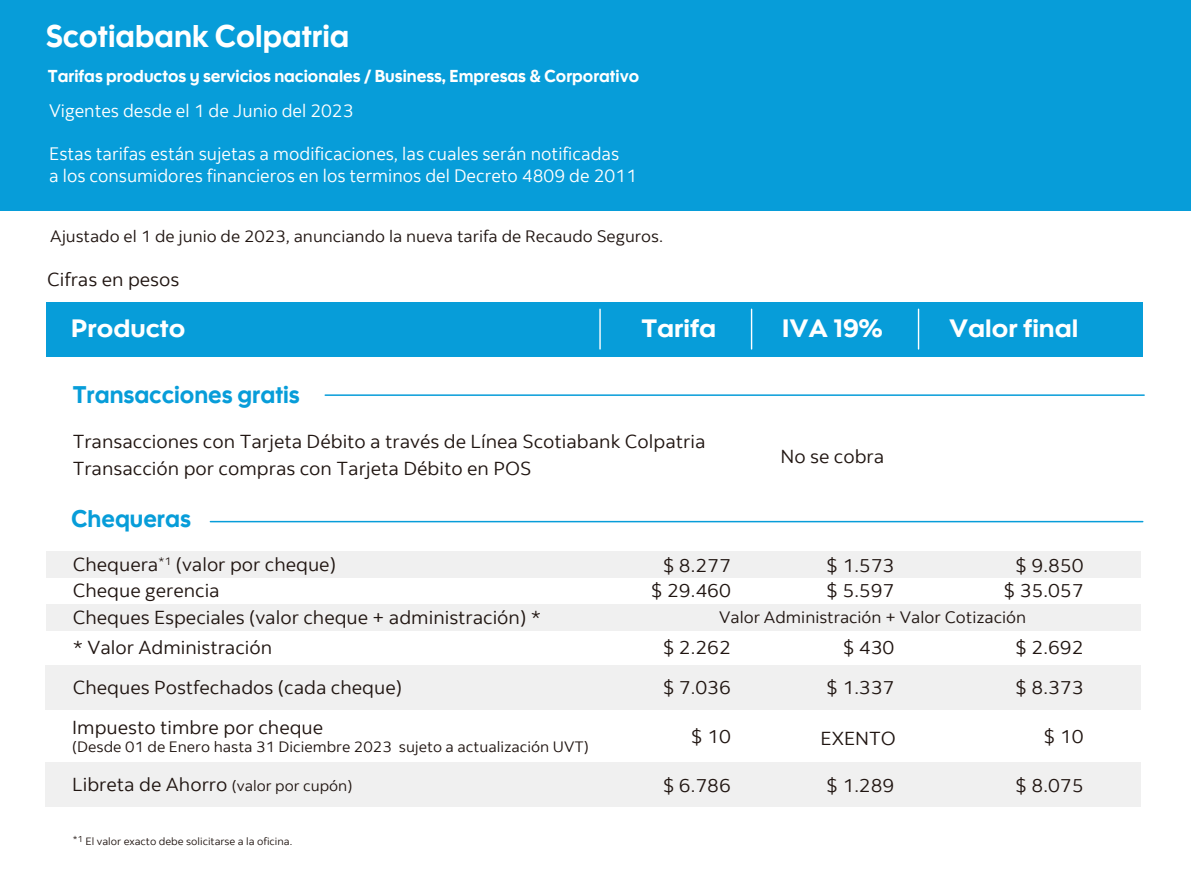
<style>
.page{position:relative;width:1191px;height:878px;background:#fff}
.page>*{position:absolute;margin:0;border:0;box-sizing:border-box;transform-origin:0 0}
.t1{font:31.2px "Scotia Headline";color:#fff;scale:.96 1}
.t2{font:25.05px "Scotia Headline";color:#fff;scale:1.05 1}
.t3{font:24px "Scotia Headline";color:#079dd9;scale:.96 1}
.t4{font:18.75px "Scotia";color:#201511;scale:1.05 1}
.t5{font:18px/21.6px "Scotia";color:#fff}
.t6{font:17.25px "Scotia Headline";color:#fff;scale:.96 1}
.t7{font:16.5px "Scotia";color:#201511;scale:1.05 1}
.t8{font:15px "Scotia";color:#201511;scale:1.05 1}
.t9{font:10.5px "Scotia";color:#201511;scale:1.05 1}
.s1{font-size:15px}
</style>
<div class="page">
<div style="left:0;top:0;width:1191px;height:210px;background:#079dd9"></div>
<div style="left:46px;top:302px;width:1097px;height:54px;background:#079dd9"></div>
<hr style="left:599px;top:309px;width:2px;height:40px;background:#fff">
<hr style="left:751px;top:309px;width:1px;height:40px;background:#fff">
<hr style="left:918px;top:309px;width:1px;height:40px;background:#fff">
<hr style="left:325px;top:394px;width:819px;height:2px;background:#079dd9">
<hr style="left:210px;top:521px;width:932px;height:1px;background:#079dd9">
<div style="left:46px;top:665px;width:1095px;height:45px;background:#f0f0f0"></div>
<div style="left:46px;top:762px;width:1095px;height:45px;background:#f0f0f0"></div>
<div style="left:46px;top:551px;width:1094px;height:27px;background:#f0f0f0"></div>
<div style="left:46px;top:604px;width:1094px;height:26px;background:#f0f0f0"></div>
<h1 class="t1" style="left:46px;top:18px;width:317px">Scotiabank Colpatria</h1>
<p class="t6" style="left:48px;top:66px;width:617px">Tarifas productos y servicios nacionales / Business, Empresas &amp; Corporativo</p>
<p class="t5" style="left:49px;top:100px;width:306px">Vigentes desde el 1 de Junio del 2023</p>
<p class="t5" style="left:49px;top:144px;width:589px">Estas tarifas están sujetas a modificaciones, las cuales serán notificadas<br>a los consumidores financieros en los terminos del Decreto 4809 de 2011</p>
<p class="t7" style="left:50px;top:226px;width:585px">Ajustado el 1 de junio de 2023, anunciando la nueva tarifa de Recaudo Seguros.</p>
<p class="t4" style="left:47px;top:269px;width:127px">Cifras en pesos</p>
<h2 class="t2" style="left:71px;top:314px;width:110px">Producto</h2>
<h2 class="t2" style="left:641px;top:314px;width:73px">Tarifa</h2>
<h2 class="t2" style="left:782px;top:314px;width:97px">IVA 19%</h2>
<h2 class="t2" style="left:949px;top:314px;width:125px">Valor final</h2>
<p class="t3" style="left:73px;top:380px;width:238px">Transacciones gratis</p>
<p class="t4" style="left:73px;top:431px;width:604px">Transacciones con Tarjeta Débito a través de Línea Scotiabank Colpatria</p>
<p class="t4" style="left:73px;top:458px;width:438px">Transacción por compras con Tarjeta Débito en POS</p>
<p class="t3" style="left:71px;top:505px;width:126px">Chequeras</p>
<p class="t4" style="left:780px;top:446px;width:100px">No se cobra</p>
<p class="t4" style="left:73px;top:554px;width:252px">Chequera<sup>*1</sup> (valor por cheque)</p>
<p class="t4" style="left:662px;top:554px;width:66px">$ 8.277</p>
<p class="t4" style="left:826px;top:554px;width:66px">$ 1.573</p>
<p class="t4" style="left:1015px;top:554px;width:66px">$ 9.850</p>
<p class="t4" style="left:73px;top:579px;width:141px">Cheque gerencia</p>
<p class="t4" style="left:651px;top:580px;width:78px">$ 29.460</p>
<p class="t4" style="left:826px;top:580px;width:66px">$ 5.597</p>
<p class="t4" style="left:1003px;top:580px;width:78px">$ 35.057</p>
<p class="t4" style="left:73px;top:606px;width:447px">Cheques Especiales (valor cheque + administración) *</p>
<p class="t7" style="left:719px;top:607px;width:294px">Valor Administración + Valor Cotización</p>
<p class="t4" style="left:73px;top:636px;width:191px">* Valor Administración</p>
<p class="t4" style="left:662px;top:637px;width:66px">$ 2.262</p>
<p class="t4" style="left:842px;top:637px;width:51px">$ 430</p>
<p class="t4" style="left:1015px;top:637px;width:66px">$ 2.692</p>
<p class="t4" style="left:662px;top:677px;width:66px">$ 7.036</p>
<p class="t4" style="left:826px;top:677px;width:66px">$ 1.337</p>
<p class="t4" style="left:1015px;top:677px;width:66px">$ 8.373</p>
<p class="t4" style="left:73px;top:676px;width:315px">Cheques Postfechados (cada cheque)</p>
<p class="t4" style="left:72px;top:717px;width:240px">Impuesto timbre por cheque</p>
<p class="t8" style="left:72px;top:738px;width:493px">(Desde 01 de Enero hasta 31 Diciembre 2023 sujeto a actualización UVT)</p>
<p class="t4" style="left:72px;top:774px;width:268px">Libreta de Ahorro <span class="s1">(valor por cupón)</span></p>
<p class="t9" style="left:73px;top:835px;width:211px"><sup>*1</sup> El valor exacto debe solicitarse a la oficina.</p>
<p class="t4" style="left:691px;top:726px;width:40px">$ 10</p>
<p class="t4" style="left:820px;top:728px;width:73px">EXENTO</p>
<p class="t4" style="left:1043px;top:726px;width:40px">$ 10</p>
<p class="t4" style="left:662px;top:775px;width:66px">$ 6.786</p>
<p class="t4" style="left:826px;top:775px;width:66px">$ 1.289</p>
<p class="t4" style="left:1015px;top:775px;width:66px">$ 8.075</p>
</div>
